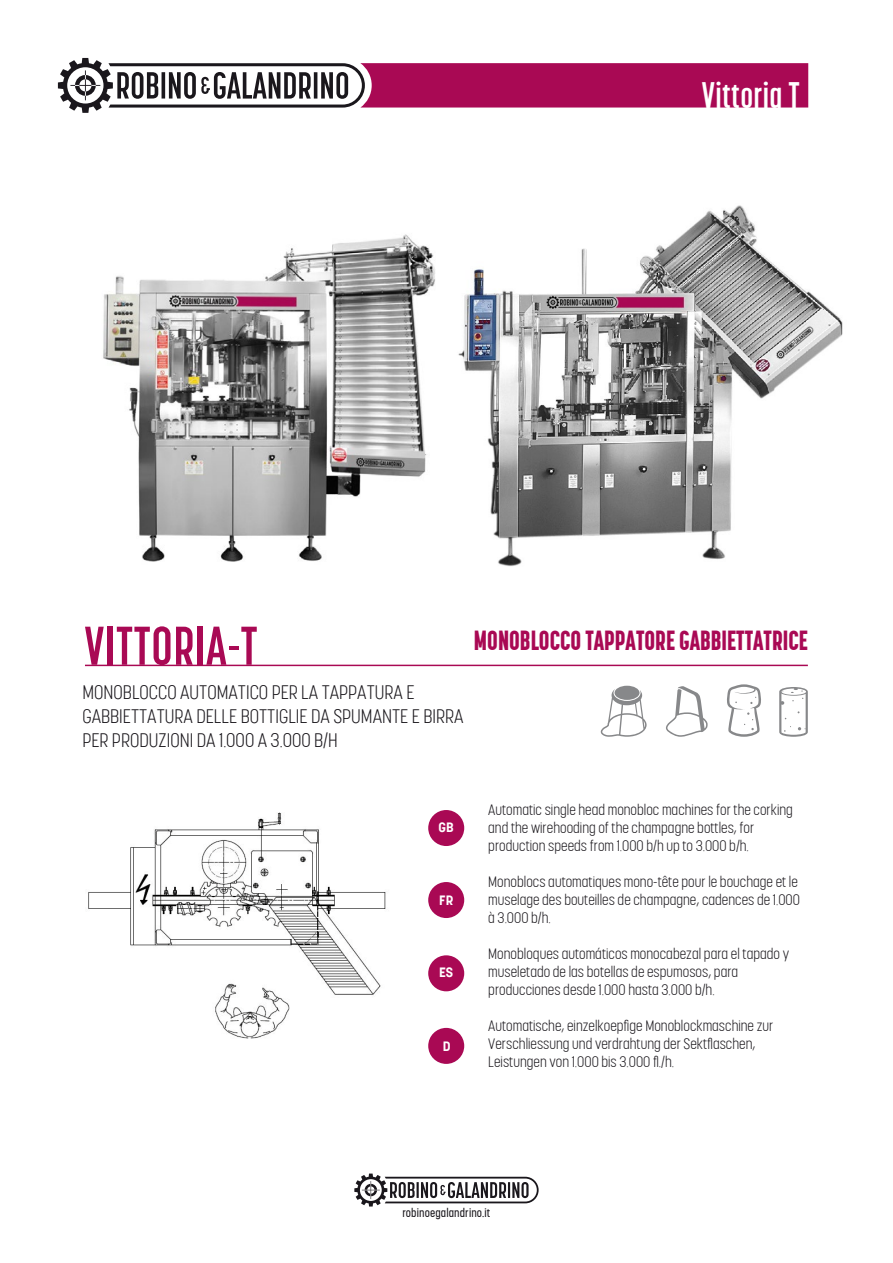
<style>
.page{position:relative;width:893px;height:1263px;background:#fff}
.page>*{position:absolute;margin:0;border:0;box-sizing:border-box;transform-origin:0 0}
.t1{font:700 54px "Korolev Compressed W04";letter-spacing:.01em;color:#a90954}
.t2{font:700 36px "Korolev Compressed W04";letter-spacing:.01em;color:#fff}
.t3{font:800 27px "Korolev Compressed W04";color:#a90954}
.t4{font:300 19.5px/24px "Korolev Condensed W04";color:#1a171c}
.t5{font:300 15px/18px "Korolev Condensed W04";color:#1a171c}
.t6{font:700 13.5px "Korolev W01";color:#fff}
.t7{font:500 12px "Korolev Condensed W04";letter-spacing:.01em;color:#1a171c}
</style>
<div class="page">
<img style="left:458px;top:205px;width:385px;height:361px">
<img style="left:88px;top:812px;width:298px;height:227px">
<svg style="left:354px;top:1173px;width:185px;height:33px"></svg>
<hr style="left:85px;top:665px;width:723px;height:1px;background:#a90954">
<svg style="left:58px;top:58px;width:750px;height:55px"></svg>
<div style="left:615px;top:686px;width:24px;height:14px;background:#87888a;border-radius:50%"></div>
<svg style="left:601px;top:689px;width:46px;height:48px"></svg>
<svg style="left:666px;top:686px;width:42px;height:51px"></svg>
<svg style="left:779px;top:687px;width:29px;height:50px"></svg>
<svg style="left:727px;top:684px;width:34px;height:53px"></svg>
<div style="left:428px;top:955px;width:36px;height:36px;background:#a90954;border-radius:50%"></div>
<div style="left:428px;top:810px;width:36px;height:36px;background:#a90954;border-radius:50%"></div>
<div style="left:428px;top:882px;width:36px;height:36px;background:#a90954;border-radius:50%"></div>
<div style="left:428px;top:1028px;width:36px;height:36px;background:#a90954;border-radius:50%"></div>
<img style="left:103px;top:234px;width:332px;height:328px">
<h2 class="t2" style="left:702px;top:75px;width:100px">Vittoria T</h2>
<h1 class="t1" style="left:85px;top:615px;width:175px">VITTORIA-T</h1>
<h3 class="t3" style="left:474px;top:624px;width:335px">MONOBLOCCO TAPPATORE GABBIETTATRICE</h3>
<h3 class="t4" style="left:82px;top:680px;width:383px">MONOBLOCCO AUTOMATICO PER LA TAPPATURA E<br>GABBIETTATURA DELLE BOTTIGLIE DA SPUMANTE E BIRRA<br>PER PRODUZIONI DA 1.000 A 3.000 B/H</h3>
<p class="t6" style="left:438px;top:819px;width:17px">GB</p>
<p class="t6" style="left:439px;top:892px;width:16px">FR</p>
<p class="t6" style="left:439px;top:964px;width:16px">ES</p>
<p class="t6" style="left:443px;top:1038px;width:9px">D</p>
<p class="t5" style="left:488px;top:801px;width:306px">Automatic single head monobloc machines for the corking and the wirehooding of the champagne bottles, for production speeds from 1.000 b/h up to 3.000 b/h.</p>
<p class="t5" style="left:488px;top:873px;width:313px">Monoblocs automatiques mono-tête pour le bouchage et le muselage des bouteilles de champagne, cadences de 1.000 à 3.000 b/h.</p>
<p class="t5" style="left:488px;top:945px;width:302px">Monobloques automáticos monocabezal para el tapado y museletado de las botellas de espumosos, para producciones desde 1.000 hasta 3.000 b/h.</p>
<p class="t5" style="left:488px;top:1017px;width:287px">Automatische, einzelkoepfige Monoblockmaschine zur<br>Verschliessung und verdrahtung der Sektflaschen,<br>Leistungen von 1.000 bis 3.000 fl./h.</p>
<p class="t7" style="left:403px;top:1205px;width:89px">robinoegalandrino.it</p>
</div>
